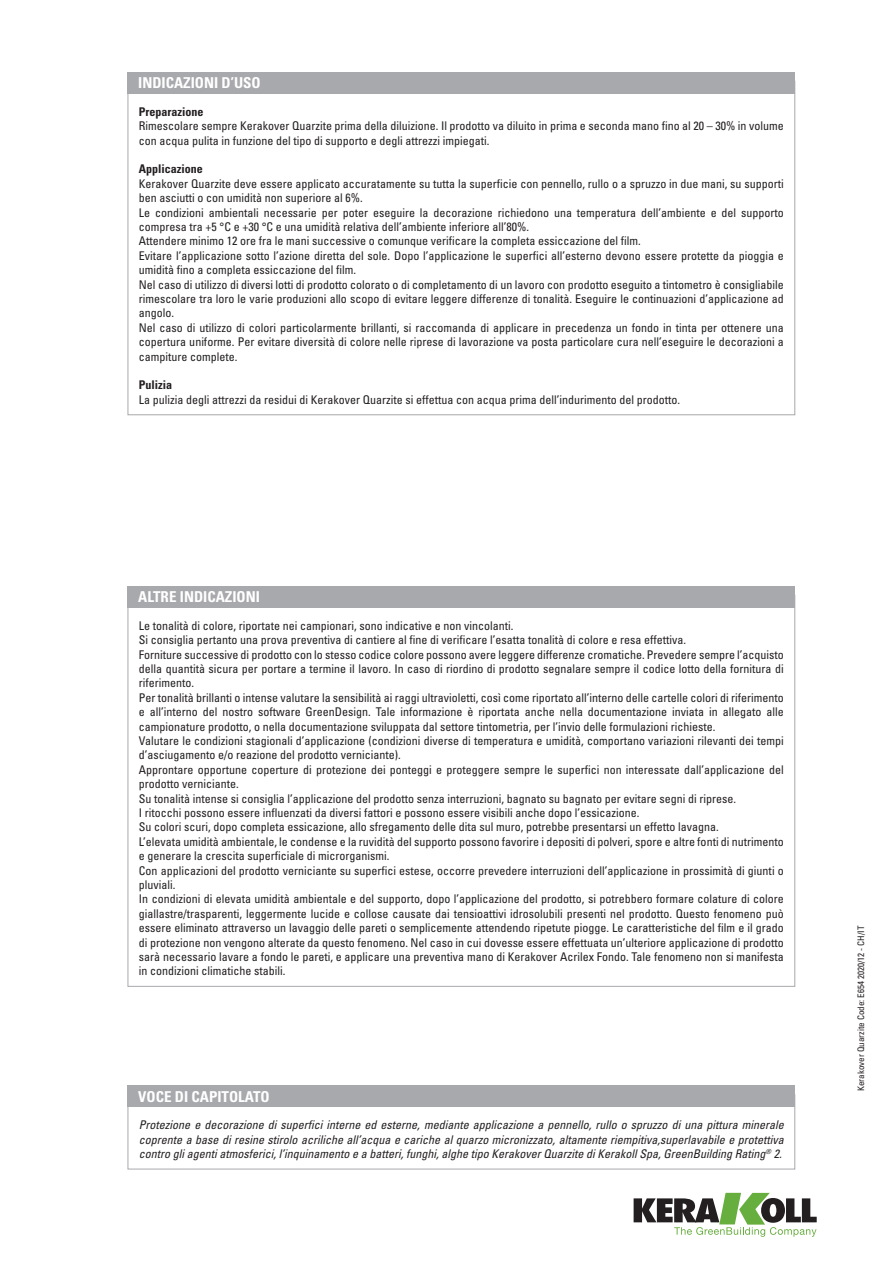
<style>
.page{position:relative;width:893px;height:1263px;background:#fff}
.page>*{position:absolute;margin:0;border:0;box-sizing:border-box;transform-origin:0 0}
.titolo_box{font:700 condensed 15px "Univers LT Std";color:#fff}
.testo_box{font:condensed 12px/14.4px "Univers LT Std";color:#231f20}
.testo_box_corsivo{font:italic condensed 12px/14.4px "Univers LT Std";color:#231f20;text-align:justify}
.eco_testo_box{font:condensed 12px/14.4px "Univers LT Std";color:#231f20;text-align:justify}
.testo_box_bold{font:700 condensed 12px "Univers LT Std";color:#231f20}
.testo_box-2{font:700 condensed 12px "Univers LT Std";color:#231f20}
.notag_eco_codice_sc{font:condensed 9px "Univers LT Std";color:#231f20}
</style>
<div class="page">
<svg style="left:634px;top:1193px;width:183px;height:44px"></svg>
<div style="left:128px;top:72px;width:667px;height:22px;background:#a8a9ad"></div>
<div style="left:128px;top:1094px;width:667px;height:75px;border:1px solid #a8a9ad"></div>
<div style="left:128px;top:1086px;width:667px;height:21px;background:#a8a9ad"></div>
<div style="left:128px;top:586px;width:667px;height:21px;background:#a8a9ad"></div>
<p class="titolo_box" style="left:138px;top:74px;width:124px">INDICAZIONI D’USO</p>
<p class="testo_box-2" style="left:139px;top:104px;width:66px">Preparazione</p>
<p class="testo_box" style="left:139px;top:119px;width:646px">Rimescolare sempre Kerakover Quarzite prima della diluizione. Il prodotto va diluito in prima e seconda mano fino al 20 – 30% in volume con acqua pulita in funzione del tipo di supporto e degli attrezzi impiegati.</p>
<p class="testo_box_bold" style="left:139px;top:162px;width:66px">Applicazione</p>
<p class="testo_box" style="left:139px;top:176px;width:646px">Kerakover Quarzite deve essere applicato accuratamente su tutta la superficie con pennello, rullo o a spruzzo in due mani, su supporti ben asciutti o con umidità non superiore al 6%.</p>
<p class="testo_box" style="left:139px;top:205px;width:646px">Le condizioni ambientali necessarie per poter eseguire la decorazione richiedono una temperatura dell’ambiente e del supporto compresa tra +5 °C e +30 °C e una umidità relativa dell’ambiente inferiore all’80%.</p>
<p class="testo_box" style="left:139px;top:234px;width:503px">Attendere minimo 12 ore fra le mani successive o comunque verificare la completa essiccazione del film.</p>
<p class="testo_box" style="left:139px;top:248px;width:646px">Evitare l’applicazione sotto l’azione diretta del sole. Dopo l’applicazione le superfici all’esterno devono essere protette da pioggia e umidità fino a completa essiccazione del film.</p>
<p class="testo_box" style="left:139px;top:277px;width:646px;text-align:justify">Nel caso di utilizzo di diversi lotti di prodotto colorato o di completamento di un lavoro con prodotto eseguito a tintometro è consigliabile rimescolare tra loro le varie produzioni allo scopo di evitare leggere differenze di tonalità. Eseguire le continuazioni d’applicazione ad angolo.</p>
<p class="eco_testo_box" style="left:139px;top:320px;width:646px">Nel caso di utilizzo di colori particolarmente brillanti, si raccomanda di applicare in precedenza un fondo in tinta per ottenere una copertura uniforme. Per evitare diversità di colore nelle riprese di lavorazione va posta particolare cura nell’eseguire le decorazioni a campiture complete.</p>
<p class="testo_box_bold" style="left:139px;top:378px;width:35px">Pulizia</p>
<p class="testo_box" style="left:139px;top:392px;width:543px">La pulizia degli attrezzi da residui di Kerakover Quarzite si effettua con acqua prima dell’indurimento del prodotto.</p>
<p class="titolo_box" style="left:138px;top:588px;width:123px">ALTRE INDICAZIONI</p>
<p class="testo_box" style="left:139px;top:618px;width:376px">Le tonalità di colore, riportate nei campionari, sono indicative e non vincolanti.</p>
<p class="testo_box" style="left:139px;top:632px;width:549px">Si consiglia pertanto una prova preventiva di cantiere al fine di verificare l’esatta tonalità di colore e resa effettiva.</p>
<p class="testo_box" style="left:139px;top:647px;width:646px;text-align:justify">Forniture successive di prodotto con lo stesso codice colore possono avere leggere differenze cromatiche. Prevedere sempre l’acquisto della quantità sicura per portare a termine il lavoro. In caso di riordino di prodotto segnalare sempre il codice lotto della fornitura di riferimento.</p>
<p class="testo_box" style="left:139px;top:690px;width:646px;text-align:justify">Per tonalità brillanti o intense valutare la sensibilità ai raggi ultravioletti, così come riportato all’interno delle cartelle colori di riferimento e all’interno del nostro software GreenDesign. Tale informazione è riportata anche nella documentazione inviata in allegato alle campionature prodotto, o nella documentazione sviluppata dal settore tintometria, per l’invio delle formulazioni richieste.</p>
<p class="testo_box" style="left:139px;top:733px;width:646px">Valutare le condizioni stagionali d’applicazione (condizioni diverse di temperatura e umidità, comportano variazioni rilevanti dei tempi d’asciugamento e/o reazione del prodotto verniciante).</p>
<p class="testo_box" style="left:139px;top:762px;width:646px">Approntare opportune coperture di protezione dei ponteggi e proteggere sempre le superfici non interessate dall’applicazione del prodotto verniciante.</p>
<p class="testo_box" style="left:139px;top:791px;width:599px">Su tonalità intense si consiglia l’applicazione del prodotto senza interruzioni, bagnato su bagnato per evitare segni di riprese.</p>
<p class="testo_box" style="left:139px;top:805px;width:502px">I ritocchi possono essere influenzati da diversi fattori e possono essere visibili anche dopo l’essicazione.</p>
<p class="testo_box" style="left:139px;top:820px;width:581px">Su colori scuri, dopo completa essicazione, allo sfregamento delle dita sul muro, potrebbe presentarsi un effetto lavagna.</p>
<p class="testo_box" style="left:139px;top:834px;width:646px">L’elevata umidità ambientale, le condense e la ruvidità del supporto possono favorire i depositi di polveri, spore e altre fonti di nutrimento e generare la crescita superficiale di microrganismi.</p>
<p class="testo_box" style="left:139px;top:863px;width:646px">Con applicazioni del prodotto verniciante su superfici estese, occorre prevedere interruzioni dell’applicazione in prossimità di giunti o pluviali.</p>
<p class="testo_box" style="left:139px;top:892px;width:646px;text-align:justify">In condizioni di elevata umidità ambientale e del supporto, dopo l’applicazione del prodotto, si potrebbero formare colature di colore giallastre/trasparenti, leggermente lucide e collose causate dai tensioattivi idrosolubili presenti nel prodotto. Questo fenomeno può essere eliminato attraverso un lavaggio delle pareti o semplicemente attendendo ripetute piogge. Le caratteristiche del film e il grado di protezione non vengono alterate da questo fenomeno. Nel caso in cui dovesse essere effettuata un’ulteriore applicazione di prodotto sarà necessario lavare a fondo le pareti, e applicare una preventiva mano di Kerakover Acrilex Fondo. Tale fenomeno non si manifesta in condizioni climatiche stabili.</p>
<p class="titolo_box" style="left:138px;top:1087px;width:133px">VOCE DI CAPITOLATO</p>
<p class="testo_box_corsivo" style="left:139px;top:1118px;width:646px">Protezione e decorazione di superfici interne ed esterne, mediante applicazione a pennello, rullo o spruzzo di una pittura minerale coprente a base di resine stirolo acriliche all’acqua e cariche al quarzo micronizzato, altamente riempitiva,superlavabile e protettiva contro gli agenti atmosferici, l’inquinamento e a batteri, funghi, alghe tipo Kerakover Quarzite di Kerakoll Spa, GreenBuilding Rating<sup>®</sup> 2.</p>
<p class="notag_eco_codice_sc" style="left:855px;top:1091px;width:167px;rotate:-90deg">Kerakover Quarzite Code: E654 2020/12 - CH/IT</p>
</div>
